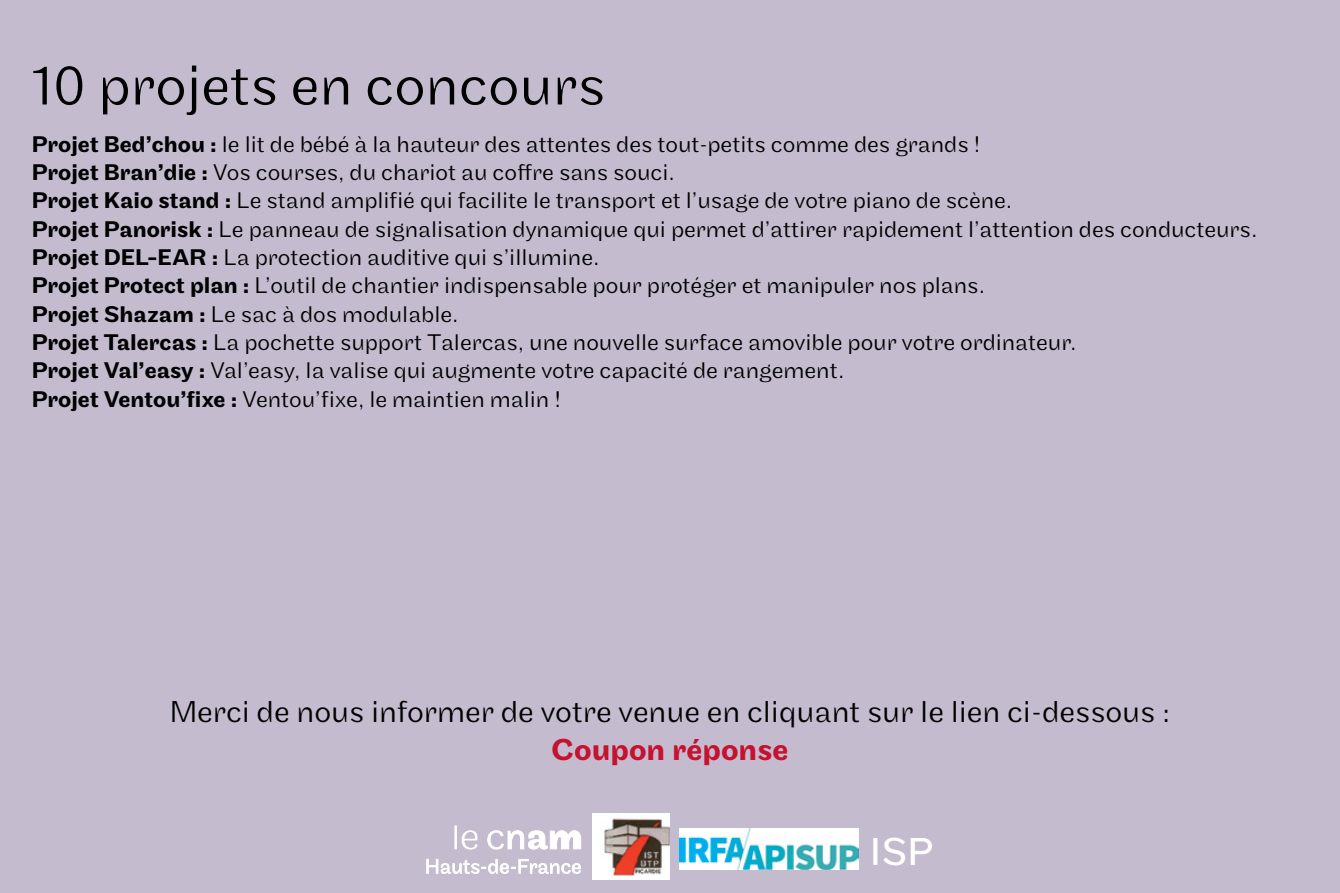
<style>
.page{position:relative;width:1340px;height:893px;background:#fff}
.page>*{position:absolute;margin:0;border:0;box-sizing:border-box;transform-origin:0 0}
.t1{font:300 58.5px "Maple";color:#000}
.t2{font:40.5px "Maple";color:#fff}
.t3{font:300 31.5px "Maple";color:#000}
.t4{font:500 31.5px "Maple";color:#c4122f}
.t5{font:300 23.62px/28.3px "Maple";color:#000}
.s1{font-weight:500}
</style>
<div class="page">
<div style="left:0;top:0;width:1339px;height:893px;background:#c4bbcf"></div>
<img style="left:592px;top:813px;width:77px;height:66px">
<svg style="left:426px;top:859px;width:155px;height:15px"></svg>
<svg style="left:462px;top:830px;width:15px;height:19px"></svg>
<svg style="left:455px;top:826px;width:1px;height:23px"></svg>
<svg style="left:487px;top:830px;width:94px;height:19px"></svg>
<img style="left:679px;top:828px;width:179px;height:42px">
<h1 class="t1" style="left:32px;top:52px;width:575px">10 projets en concours</h1>
<p class="t5" style="left:32px;top:130px;width:1226px"><span class="s1">Projet Bed’chou :</span> le lit de bébé à la hauteur des attentes des tout-petits comme des grands !<br><span class="s1">Projet Bran’die :</span> Vos courses, du chariot au coffre sans souci.<br><span class="s1">Projet Kaio stand :</span> Le stand amplifié qui facilite le transport et l’usage de votre piano de scène.<br><span class="s1">Projet Panorisk :</span> Le panneau de signalisation dynamique qui permet d’attirer rapidement l’attention des conducteurs.<br><span class="s1">Projet DEL-EAR :</span> La protection auditive qui s’illumine.<br><span class="s1">Projet Protect plan :</span> L’outil de chantier indispensable pour protéger et manipuler nos plans.<br><span class="s1">Projet Shazam :</span> Le sac à dos modulable.<br><span class="s1">Projet Talercas :</span> La pochette support Talercas, une nouvelle surface amovible pour votre ordinateur.<br><span class="s1">Projet Val’easy :</span> Val’easy, la valise qui augmente votre capacité de rangement.<br><span class="s1">Projet Ventou’fixe :</span> Ventou’fixe, le maintien malin !</p>
<h3 class="t3" style="left:170px;top:694px;width:1002px">Merci de nous informer de votre venue en cliquant sur le lien ci-dessous :</h3>
<h3 class="t4" style="left:551px;top:732px;width:238px">Coupon réponse</h3>
<h2 class="t2" style="left:869px;top:829px;width:64px">ISP</h2>
</div>
